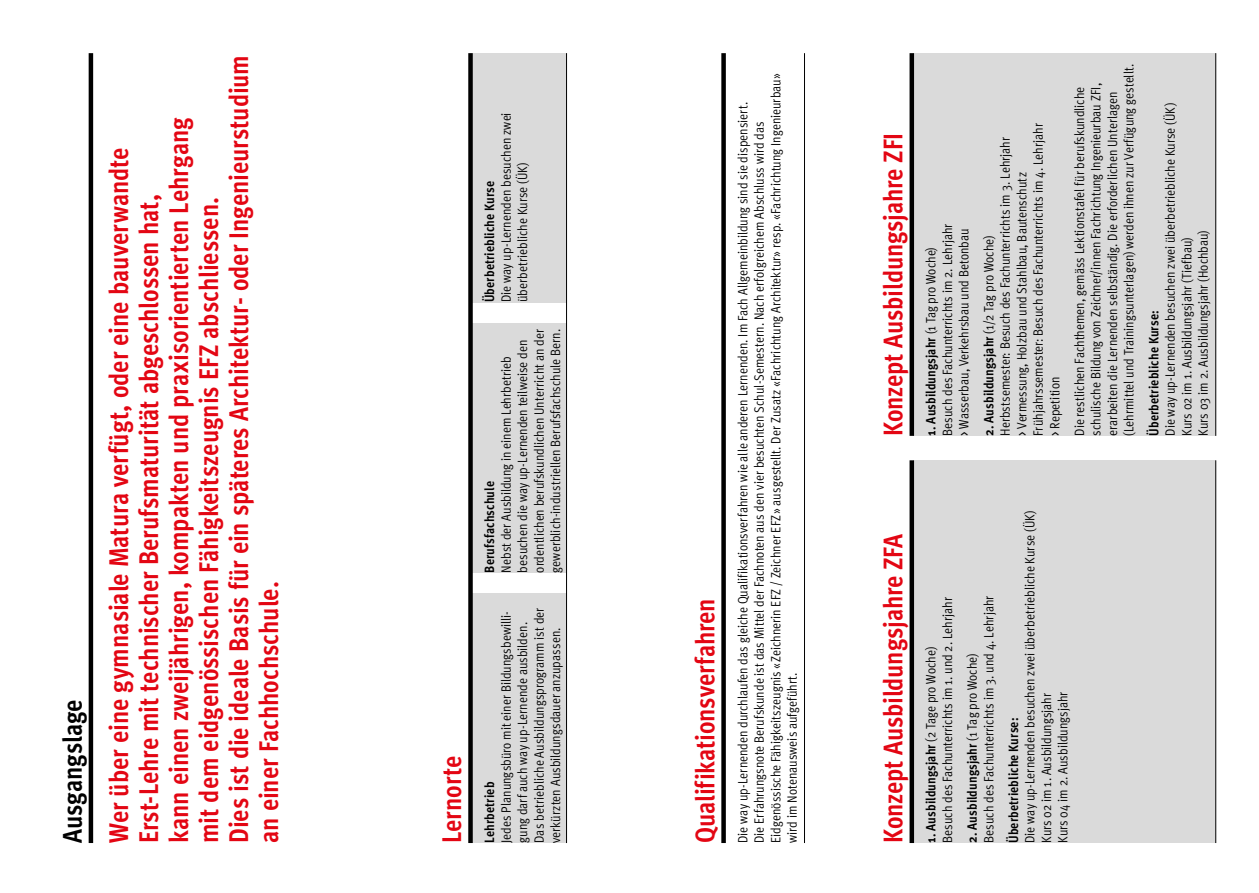
<style>
.page{position:relative;width:1259px;height:893px;background:#fff}
.page>*{position:absolute;margin:0;border:0;box-sizing:border-box;transform-origin:0 0}
.t1{font:700 27px/30px "Meta Cond";letter-spacing:-.005em;color:#e30613}
.t2{font:700 27px "Meta Cond";letter-spacing:-.01em;color:#000}
.t3{font:13.5px/16.5px "Meta Cond Normal";color:#000}
.t4{font:700 13.5px "Meta Cond";letter-spacing:.005em;color:#000}
.s1{font-family:"Meta Cond Normal";font-weight:400}
</style>
<div class="page">
<div style="left:470px;top:594px;width:97px;height:249px;background:#dadada"></div>
<div style="left:470px;top:324px;width:97px;height:249px;background:#dadada"></div>
<div style="left:912px;top:53px;width:303px;height:383px;background:#dadada"></div>
<div style="left:912px;top:460px;width:303px;height:383px;background:#dadada"></div>
<div style="left:470px;top:53px;width:97px;height:249px;background:#dadada"></div>
<hr style="left:89px;top:53px;width:4px;height:790px;background:#000">
<div style="left:468px;top:53px;width:5px;height:790px;background:#000"></div>
<div style="left:721px;top:53px;width:5px;height:790px;background:#000"></div>
<hr style="left:804px;top:53px;width:1px;height:790px;background:#000">
<div style="left:909px;top:53px;width:5px;height:383px;background:#000"></div>
<div style="left:909px;top:460px;width:5px;height:383px;background:#000"></div>
<hr style="left:566px;top:53px;width:1px;height:790px;background:#000">
<hr style="left:1215px;top:53px;width:1px;height:383px;background:#000">
<hr style="left:1215px;top:460px;width:1px;height:383px;background:#000">
<h1 class="t2" style="left:56px;top:843px;width:145px;rotate:-90deg">Ausgangslage</h1>
<p class="t1" style="left:103px;top:843px;width:790px;rotate:-90deg">Wer über eine gymnasiale Matura verfügt, oder eine bauverwandte Erst-Lehre mit technischer Berufsmaturität abgeschlossen hat,<br>kann einen zweijährigen, kompakten und praxisorientierten Lehrgang<br>mit dem eidgenössischen Fähigkeitszeugnis EFZ abschliessen.<br>Dies ist die ideale Basis für ein späteres Architektur- oder Ingenieurstudium an einer Fachhochschule.</p>
<h1 class="t1" style="left:436px;top:843px;width:88px;rotate:-90deg">Lernorte</h1>
<p class="t3" style="left:498px;top:302px;width:191px;rotate:-90deg">Die way up-Lernenden besuchen zwei überbetriebliche Kurse (ÜK)</p>
<p class="t4" style="left:482px;top:302px;width:123px;rotate:-90deg">Überbetriebliche Kurse</p>
<p class="t3" style="left:498px;top:573px;width:245px;rotate:-90deg">Nebst der Ausbildung in einem Lehrbetrieb besuchen die way up-Lernenden teilweise den ordentlichen berufskundlichen Unterricht an der gewerblich-industriellen Berufsfachschule Bern.</p>
<p class="t4" style="left:482px;top:573px;width:93px;rotate:-90deg">Berufsfachschule</p>
<p class="t3" style="left:498px;top:843px;width:237px;rotate:-90deg">Jedes Planungsbüro mit einer Bildungsbewilli&shy;gung darf auch way up-Lernende ausbilden.<br>Das betriebliche Ausbildungsprogramm ist der verkürzten Ausbildungsdauer anzupassen.</p>
<p class="t4" style="left:482px;top:843px;width:63px;rotate:-90deg">Lehrbetrieb</p>
<h1 class="t1" style="left:689px;top:843px;width:246px;rotate:-90deg">Qualifikationsverfahren</h1>
<p class="t3" style="left:734px;top:843px;width:771px;rotate:-90deg">Die way up-Lernenden durchlaufen das gleiche Qualifikationsverfahren wie alle anderen Lernenden. Im Fach Allgemeinbildung sind sie dispensiert.<br>Die Erfahrungsnote Berufskunde ist das Mittel der Fachnoten aus den vier besuchten Schul-Semestern. Nach erfolgreichem Abschluss wird das Eidgenössische Fähigkeitszeugnis «Zeichnerin EFZ / Zeichner EFZ» ausgestellt. Der Zusatz «Fachrichtung Architektur» resp. «Fachrichtung Ingenieurbau» wird im Notenausweis aufgeführt.</p>
<h1 class="t1" style="left:878px;top:436px;width:305px;rotate:-90deg">Konzept Ausbildungsjahre ZFI</h1>
<p class="t3" style="left:939px;top:436px;width:214px;rotate:-90deg">Besuch des Fachunterrichts im 2. Lehrjahr &gt; Wasserbau, Verkehrsbau und Betonbau</p>
<p class="t4" style="left:923px;top:436px;width:190px;rotate:-90deg">1. Ausbildungsjahr <span class="s1">(1 Tag pro Woche)</span></p>
<p class="t3" style="left:997px;top:436px;width:314px;rotate:-90deg">Herbstsemester: Besuch des Fachunterrichts im 3. Lehrjahr<br>&gt; Vermessung, Holzbau und Stahlbau, Bautenschutz Frühjahrssemester: Besuch des Fachunterrichts im 4. Lehrjahr &gt; Repetition</p>
<p class="t4" style="left:980px;top:436px;width:202px;rotate:-90deg">2. Ausbildungsjahr <span class="s1">(1/2 Tag pro Woche)</span></p>
<p class="t3" style="left:1071px;top:436px;width:373px;rotate:-90deg">Die restlichen Fachthemen, gemäss Lektionstafel für berufskundliche schulische Bildung von Zeichner/innen Fachrichtung Ingenieurbau ZFI, erarbeiten die Lernenden selbständig. Die erforderlichen Unterlagen (Lehrmittel und Trainingsunterlagen) werden ihnen zur Verfügung gestellt.</p>
<p class="t3" style="left:1161px;top:436px;width:335px;rotate:-90deg">Die way up-Lernenden besuchen zwei überbetriebliche Kurse (ÜK)<br>Kurs 02 im 1. Ausbildungsjahr (Tiefbau)<br>Kurs 03 im 2. Ausbildungsjahr (Hochbau)</p>
<p class="t4" style="left:1145px;top:436px;width:127px;rotate:-90deg">Überbetriebliche Kurse:</p>
<h1 class="t1" style="left:878px;top:843px;width:311px;rotate:-90deg">Konzept Ausbildungsjahre ZFA</h1>
<p class="t3" style="left:939px;top:843px;width:247px;rotate:-90deg">Besuch des Fachunterrichts im 1. und 2. Lehrjahr</p>
<p class="t4" style="left:923px;top:843px;width:198px;rotate:-90deg">1. Ausbildungsjahr <span class="s1">(2 Tage pro Woche)</span></p>
<p class="t3" style="left:980px;top:843px;width:249px;rotate:-90deg">Besuch des Fachunterrichts im 3. und 4. Lehrjahr</p>
<p class="t4" style="left:964px;top:843px;width:191px;rotate:-90deg">2. Ausbildungsjahr <span class="s1">(1 Tag pro Woche)</span></p>
<p class="t3" style="left:1021px;top:843px;width:335px;rotate:-90deg">Die way up-Lernenden besuchen zwei überbetriebliche Kurse (ÜK)<br>Kurs 02 im 1. Ausbildungsjahr<br>Kurs 04 im 2. Ausbildungsjahr</p>
<p class="t4" style="left:1005px;top:843px;width:127px;rotate:-90deg">Überbetriebliche Kurse:</p>
</div>
